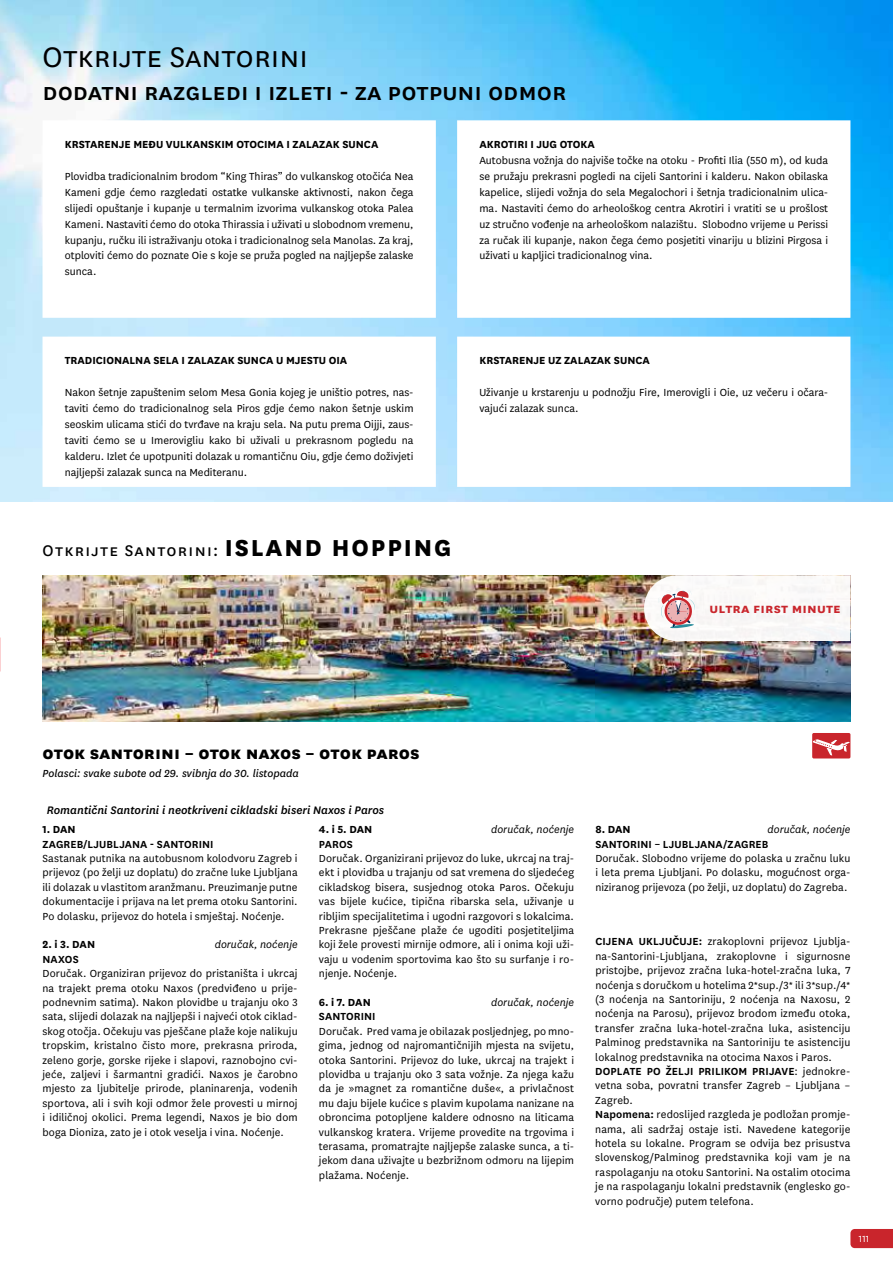
<style>
.page{position:relative;width:893px;height:1263px;background:#fff}
.page>*{position:absolute;margin:0;border:0;box-sizing:border-box;transform-origin:0 0}
.t1{font:33px "National";color:#000}
.t2{font:500 27px "National";color:#000}
.t3{font:800 19.5px "National";color:#000}
.t4{font:18px "National";letter-spacing:.07em;color:#000}
.t5{font:700 15px "National";letter-spacing:.01em;color:#c9252c}
.t6{font:italic 500 12.75px "National";color:#000}
.t7{font:12px/14.4px "National";letter-spacing:.005em;color:#000;text-align:justify}
.t8{font:700 12px "National";color:#000}
.t9{font:600 12px "National";letter-spacing:.005em;color:#000}
.t10{font:italic 12px "National";letter-spacing:.005em;color:#000}
.t11{font:italic 12px "National";color:#000}
.t12{font:10.5px "National";color:#fff}
.s1{font-weight:800;font-size:27px}
.s2{font-weight:600}
</style>
<div class="page">
<svg style="left:850px;top:1229px;width:43px;height:19px"></svg>
<img style="left:0;top:0;width:893px;height:501px">
<div style="left:43px;top:120px;width:393px;height:198px;background:#fff;border:4px solid #fff"></div>
<div style="left:43px;top:337px;width:393px;height:150px;background:#fff"></div>
<div style="left:457px;top:120px;width:393px;height:198px;background:#fff;border:4px solid #fff"></div>
<div style="left:457px;top:337px;width:393px;height:150px;background:#fff"></div>
<img style="left:43px;top:575px;width:807px;height:146px">
<div style="left:812px;top:733px;width:38px;height:25px;background:#c9252c;border-radius:2px"></div>
<svg style="left:813px;top:739px;width:37px;height:16px"></svg>
<svg style="left:644px;top:575px;width:206px;height:66px"></svg>
<h1 class="t1" style="left:43px;top:36px;width:267px">Otkrijte Santorini</h1>
<h2 class="t2" style="left:43px;top:73px;width:526px">dodatni razgledi i izleti - za potpuni odmor</h2>
<p class="t8" style="left:65px;top:136px;width:315px">KRSTARENJE MEĐU VULKANSKIM OTOCIMA I ZALAZAK SUNCA</p>
<p class="t7" style="left:65px;top:168px;width:350px;line-height:15.9px">Plovidba tradicionalnim brodom “King Thiras” do vulkanskog otočića Nea Kameni gdje ćemo razgledati ostatke vulkanske aktivnosti, nakon čega slijedi opuštanje i kupanje u termalnim izvorima vulkanskog otoka Palea Kameni. Nastaviti ćemo do otoka Thirassia i uživati u slobodnom vremenu, kupanju, ručku ili istraživanju otoka i tradicionalnog sela Manolas. Za kraj, otploviti ćemo do poznate Oie s koje se pruža pogled na najljepše zalaske sunca.</p>
<p class="t8" style="left:479px;top:136px;width:117px">AKROTIRI I JUG OTOKA</p>
<p class="t7" style="left:479px;top:152px;width:350px;line-height:15.9px">Autobusna vožnja do najviše točke na otoku - Profiti Ilia (550 m), od kuda se pružaju prekrasni pogledi na cijeli Santorini i kalderu. Nakon obilaska kapelice, slijedi vožnja do sela Megalochori i šetnja tradicionalnim ulica&shy;ma. Nastaviti ćemo do arheološkog centra Akrotiri i vratiti se u prošlost uz stručno vođenje na arheološkom nalazištu. Slobodno vrijeme u Perissi za ručak ili kupanje, nakon čega ćemo posjetiti vinariju u blizini Pirgosa i uživati u kapljici tradicionalnog vina.</p>
<p class="t8" style="left:65px;top:352px;width:284px">TRADICIONALNA SELA I ZALAZAK SUNCA U MJESTU OIA</p>
<p class="t7" style="left:65px;top:384px;width:350px;line-height:15.9px">Nakon šetnje zapuštenim selom Mesa Gonia kojeg je uništio potres, nas&shy;taviti ćemo do tradicionalnog sela Piros gdje ćemo nakon šetnje uskim seoskim ulicama stići do tvrđave na kraju sela. Na putu prema Oijji, zaus&shy;taviti ćemo se u Imerovigliu kako bi uživali u prekrasnom pogledu na kalderu. Izlet će upotpuniti dolazak u romantičnu Oiu, gdje ćemo doživjeti najljepši zalazak sunca na Mediteranu.</p>
<h3 class="t4" style="left:43px;top:538px;width:410px">Otkrijte Santorini: <span class="s1">ISLAND HOPPING</span></h3>
<p class="t8" style="left:479px;top:352px;width:172px">KRSTARENJE UZ ZALAZAK SUNCA</p>
<p class="t7" style="left:479px;top:384px;width:350px;line-height:15.9px">Uživanje u krstarenju u podnožju Fire, Imerovigli i Oie, uz večeru i očara&shy;vajući zalazak sunca.</p>
<p class="t5" style="left:709px;top:598px;width:133px">ultra first minute</p>
<h3 class="t3" style="left:43px;top:738px;width:379px">otok santorini – otok naxos – otok paros</h3>
<p class="t11" style="left:43px;top:765px;width:258px">Polasci: svake subote od 29. svibnja do 30. listopada</p>
<p class="t6" style="left:47px;top:802px;width:339px">Romantični Santorini i neotkriveni cikladski biseri Naxos i Paros</p>
<p class="t8" style="left:43px;top:821px;width:35px">1. DAN</p>
<p class="t9" style="left:43px;top:836px;width:172px">ZAGREB/LJUBLJANA - SANTORINI</p>
<p class="t7" style="left:43px;top:850px;width:257px">Sastanak putnika na autobusnom kolodvoru Zagreb i prijevoz (po želji uz doplatu) do zračne luke Ljubljana ili dolazak u vlastitom aranžmanu. Preuzimanje putne dokumentacije i prijava na let prema otoku Santorini.<br>Po dolasku, prijevoz do hotela i smještaj. Noćenje.</p>
<p class="t8" style="left:43px;top:936px;width:54px">2. i 3. DAN</p>
<p class="t10" style="left:215px;top:937px;width:84px">doručak, noćenje</p>
<p class="t9" style="left:43px;top:951px;width:38px">NAXOS</p>
<p class="t7" style="left:43px;top:966px;width:257px">Doručak. Organiziran prijevoz do pristaništa i ukrcaj na trajekt prema otoku Naxos (predviđeno u prije&shy;podnevnim satima). Nakon plovidbe u trajanju oko 3 sata, slijedi dolazak na najljepši i najveći otok ciklad&shy;skog otočja. Očekuju vas pješčane plaže koje nalikuju tropskim, kristalno čisto more, prekrasna priroda, zeleno gorje, gorske rijeke i slapovi, raznobojno cvi&shy;jeće, zaljevi i šarmantni gradići. Naxos je čarobno mjesto za ljubitelje prirode, planinarenja, vodenih sportova, ali i svih koji odmor žele provesti u mirnoj i idiličnoj okolici. Prema legendi, Naxos je bio dom boga Dioniza, zato je i otok veselja i vina. Noćenje.</p>
<p class="t8" style="left:319px;top:821px;width:55px">4. i 5. DAN</p>
<p class="t10" style="left:491px;top:822px;width:84px">doručak, noćenje</p>
<p class="t9" style="left:319px;top:836px;width:35px">PAROS</p>
<p class="t7" style="left:319px;top:850px;width:257px">Doručak. Organizirani prijevoz do luke, ukrcaj na traj&shy;ekt i plovidba u trajanju od sat vremena do sljedećeg cikladskog bisera, susjednog otoka Paros. Očekuju vas bijele kućice, tipična ribarska sela, uživanje u ribljim specijalitetima i ugodni razgovori s lokalcima.<br>Prekrasne pješčane plaže će ugoditi posjetiteljima koji žele provesti mirnije odmore, ali i onima koji uži&shy;vaju u vodenim sportovima kao što su surfanje i ro&shy;njenje. Noćenje.</p>
<p class="t8" style="left:319px;top:994px;width:53px">6. i 7. DAN</p>
<p class="t10" style="left:491px;top:995px;width:84px">doručak, noćenje</p>
<p class="t9" style="left:319px;top:1008px;width:58px">SANTORINI</p>
<p class="t7" style="left:319px;top:1023px;width:257px">Doručak. Pred vama je obilazak posljednjeg, po mno&shy;gima, jednog od najromantičnijih mjesta na svijetu, otoka Santorini. Prijevoz do luke, ukrcaj na trajekt i plovidba u trajanju oko 3 sata vožnje. Za njega kažu da je »magnet za romantične duše«, a privlačnost mu daju bijele kućice s plavim kupolama nanizane na obroncima potopljene kaldere odnosno na liticama vulkanskog kratera. Vrijeme provedite na trgovima i terasama, promatrajte najljepše zalaske sunca, a ti&shy;jekom dana uživajte u bezbrižnom odmoru na lijepim plažama. Noćenje.</p>
<p class="t8" style="left:595px;top:821px;width:37px">8. DAN</p>
<p class="t10" style="left:767px;top:822px;width:84px">doručak, noćenje</p>
<p class="t9" style="left:595px;top:836px;width:175px">SANTORINI – LJUBLJANA/ZAGREB</p>
<p class="t7" style="left:595px;top:850px;width:257px">Doručak. Slobodno vrijeme do polaska u zračnu luku i leta prema Ljubljani. Po dolasku, mogućnost orga&shy;niziranog prijevoza (po želji, uz doplatu) do Zagreba.</p>
<p class="t7" style="left:595px;top:934px;width:257px;text-align:left"><span class="s2">CIJENA UKLJUČUJE:</span> zrakoplovni prijevoz Ljublja&shy;na-Santorini-Ljubljana, zrakoplovne i sigurnosne pristojbe, prijevoz zračna luka-hotel-zračna luka, 7 noćenja s doručkom u hotelima 2*sup./3* ili 3*sup./4* (3 noćenja na Santoriniju, 2 noćenja na Naxosu, 2 noćenja na Parosu), prijevoz brodom između otoka, transfer zračna luka-hotel-zračna luka, asistenciju Palminog predstavnika na Santoriniju te asistenciju lokalnog predstavnika na otocima Naxos i Paros.<br><span class="s2">DOPLATE PO ŽELJI PRILIKOM PRIJAVE</span>: jednokre&shy;vetna soba, povratni transfer Zagreb – Ljubljana – Zagreb.<br><span class="s2">Napomena:</span> redoslijed razgleda je podložan promje&shy;nama, ali sadržaj ostaje isti. Navedene kategorije hotela su lokalne. Program se odvija bez prisustva slovenskog/Palminog predstavnika koji vam je na raspolaganju na otoku Santorini. Na ostalim otocima je na raspolaganju lokalni predstavnik (englesko go&shy;vorno područje) putem telefona.</p>
<p class="t12" style="left:859px;top:1232px;width:12px">111</p>
</div>
